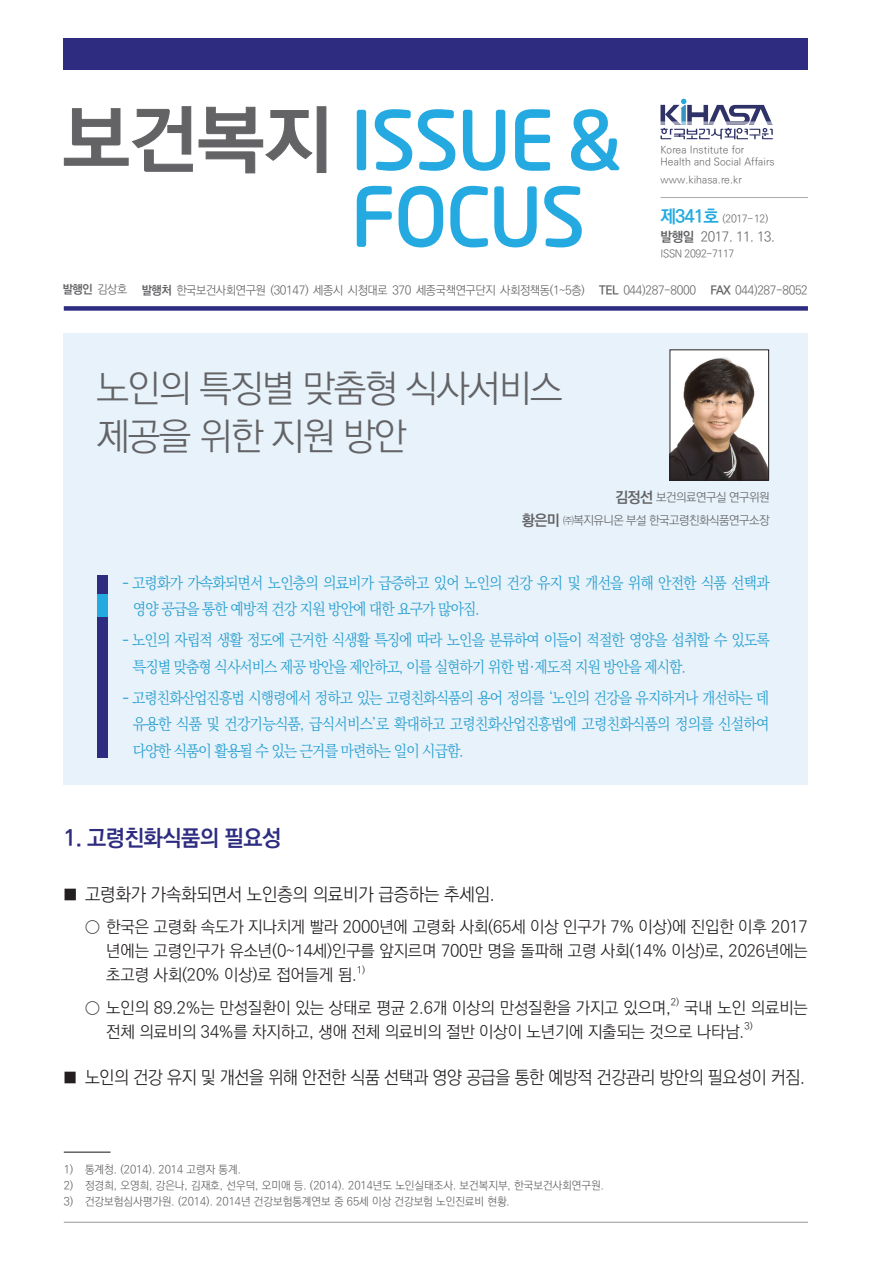
<style>
.page{position:relative;width:893px;height:1263px;background:#fff}
.page>*{position:absolute;margin:0;border:0;box-sizing:border-box;transform-origin:0 0}
.t1{font:700 73.5px "Ko Pub Dotum";color:#636366;scale:1.05 1}
.t2{font:300 37.5px/48px "Ko Pub Dotum";letter-spacing:-.04em;color:#636366}
.t3{font:700 22.5px "Ko Pub Dotum";letter-spacing:-.02em;color:#2e2c81}
.t4{font:300 18px "Ko Pub Dotum";letter-spacing:-.02em;color:#231f20;scale:.95 1}
.t5{font:300 18px "Ko Pub Dotum";letter-spacing:-.02em;color:#231f20}
.t6{font:300 16.5px/24px "Ko Pub Dotum";letter-spacing:-.01em;color:#231f20;text-align:justify}
.t7{font:300 15.75px/26.5px "Ko Pub Batang";letter-spacing:-.055em;color:#209bce;scale:.9 1}
.t8{font:300 13.5px "Ko Pub Dotum";letter-spacing:-.03em;color:#636366}
.t9{font:300 12px/22.5px "Ko Pub Dotum";letter-spacing:-.03em;color:#636366;text-align:right}
.t10{font:300 11.25px "Ko Pub Dotum";color:#636366}
.t11{font:300 10.5px "Ko Pub Dotum";letter-spacing:-.03em;color:#636366}
.t12{font:300 10.2px/12px "Ko Pub Dotum";letter-spacing:.01em;color:#636366}
.t13{font:300 9.6px "Ko Pub Dotum";color:#231f20}
.s1{font-weight:700;font-size:18px;color:#24aae1}
.s2{font-weight:700}
.s3{font-weight:700;font-size:15px}
.s4{font-family:"Ko Pub Dotum";font-weight:500}
.s5{font-size:15px}
</style>
<div class="page">
<hr style="left:660px;top:197px;width:148px;height:1px;background:#a8a9ad">
<div style="left:64px;top:38px;width:744px;height:32px;background:#2e2c81"></div>
<svg style="left:356px;top:109px;width:264px;height:62px"></svg>
<svg style="left:356px;top:185px;width:226px;height:63px"></svg>
<svg style="left:64px;top:106px;width:263px;height:68px"></svg>
<div style="left:64px;top:333px;width:744px;height:451px;background:#e7f2fa"></div>
<div style="left:64px;top:306px;width:744px;height:5px;background:#2e2c81"></div>
<div style="left:98px;top:575px;width:10px;height:183px;background:#2e2c81"></div>
<div style="left:98px;top:594px;width:10px;height:22px;background:#24aae1"></div>
<svg style="left:660px;top:99px;width:113px;height:40px"></svg>
<hr style="left:64px;top:1222px;width:744px;height:1px;background:#939598">
<hr style="left:64px;top:1151px;width:47px;height:2px;background:#636366">
<img style="left:672px;top:352px;width:95px;height:126px">
<div style="left:670px;top:350px;width:99px;height:130px;border:1px solid #231f20"></div>
<h1 class="t1" style="left:63px;top:103px;width:258px">보건복지</h1>
<p class="t12" style="left:660px;top:144px;width:116px">Korea Institute for<br>Health and Social Affairs</p>
<p class="t12" style="left:660px;top:174px;width:83px">www.kihasa.re.kr</p>
<p class="t11" style="left:660px;top:213px;width:109px"><span class="s1">제341호</span> (2017-12)</p>
<p class="t8" style="left:660px;top:230px;width:116px"><span class="s2">발행일</span> 2017. 11. 13.</p>
<p class="t11" style="left:660px;top:248px;width:75px">ISSN 2092-7117</p>
<p class="t9" style="left:63px;top:279px;width:747px"><span class="s2">발행인</span> 김상호 <span class="s2">발행처</span> 한국보건사회연구원 (30147) 세종시 시청대로 370 세종국책연구단지 사회정책동(1~5층) <span class="s2">TEL</span> 044)287-8000 <span class="s2">FAX</span> 044)287-8052</p>
<h2 class="t2" style="left:97px;top:366px;width:468px">노인의 특징별 맞춤형 식사서비스 제공을 위한 지원 방안</h2>
<p class="t9" style="left:522px;top:487px;width:249px"><span class="s3">김정선</span> 보건의료연구실 연구위원<br><span class="s3">황은미</span> ㈜복지유니온 부설 한국고령친화식품연구소장</p>
<p class="t7" style="left:133px;top:570px;width:709px;text-indent:-11px">- 고령화가 가속화되면서 노인층의 의료비가 급증하고 있어 노인의 건강 유지 및 개선을 위해 안전한 식품 선택과 영양 공급을 통한 예방적 건강 지원 방안에 대한 요구가 많아짐.</p>
<p class="t7" style="left:133px;top:628px;width:709px;text-indent:-11px">- 노인의 자립적 생활 정도에 근거한 식생활 특징에 따라 노인을 분류하여 이들이 적절한 영양을 섭취할 수 있도록 특징별 맞춤형 식사서비스 제공 방안을 제안하고, 이를 실현하기 위한 법<span class="s4">·</span>제도적 지원 방안을 제시함.</p>
<p class="t7" style="left:133px;top:685px;width:709px;text-align:justify;text-indent:-11px">- 고령친화산업진흥법 시행령에서 정하고 있는 고령친화식품의 용어 정의를 ‘노인의 건강을 유지하거나 개선하는 데 유용한 식품 및 건강기능식품, 급식서비스’로 확대하고 고령친화산업진흥법에 고령친화식품의 정의를 신설하여 다양한 식품이 활용될 수 있는 근거를 마련하는 일이 시급함.</p>
<h3 class="t3" style="left:64px;top:827px;width:219px">1. 고령친화식품의 필요성</h3>
<p class="t5" style="left:64px;top:886px;width:433px"><span class="s5">■</span> 고령화가 가속화되면서 노인층의 의료비가 급증하는 추세임.</p>
<p class="t6" style="left:106px;top:916px;width:703px;text-indent:-21px">○ 한국은 고령화 속도가 지나치게 빨라 2000년에 고령화 사회(65세 이상 인구가 7% 이상)에 진입한 이후 2017 년에는 고령인구가 유소년(0~14세)인구를 앞지르며 700만 명을 돌파해 고령 사회(14% 이상)로, 2026년에는 초고령 사회(20% 이상)로 접어들게 됨.</p>
<p class="t13" style="left:357px;top:965px;width:10px">1)</p>
<p class="t6" style="left:85px;top:996px;width:588px">○ 노인의 89.2%는 만성질환이 있는 상태로 평균 2.6개 이상의 만성질환을 가지고 있으며,</p>
<p class="t13" style="left:671px;top:997px;width:10px">2)</p>
<p class="t6" style="left:106px;top:996px;width:703px;text-indent:578px">국내 노인 의료비는 전체 의료비의 34%를 차지하고, 생애 전체 의료비의 절반 이상이 노년기에 지출되는 것으로 나타남.</p>
<p class="t13" style="left:744px;top:1021px;width:10px">3)</p>
<p class="t4" style="left:64px;top:1069px;width:782px"><span class="s5">■</span> 노인의 건강 유지 및 개선을 위해 안전한 식품 선택과 영양 공급을 통한 예방적 건강관리 방안의 필요성이 커짐.</p>
<p class="t10" style="left:64px;top:1164px;width:179px">1) 통계청. (2014). 2014 고령자 통계.</p>
<p class="t10" style="left:64px;top:1180px;width:542px">2) 정경희, 오영희, 강은나, 김재호, 선우덕, 오미애 등. (2014). 2014년도 노인실태조사. 보건복지부, 한국보건사회연구원.</p>
<p class="t10" style="left:64px;top:1196px;width:448px">3) 건강보험심사평가원. (2014). 2014년 건강보험통계연보 중 65세 이상 건강보험 노인진료비 현황.</p>
</div>
